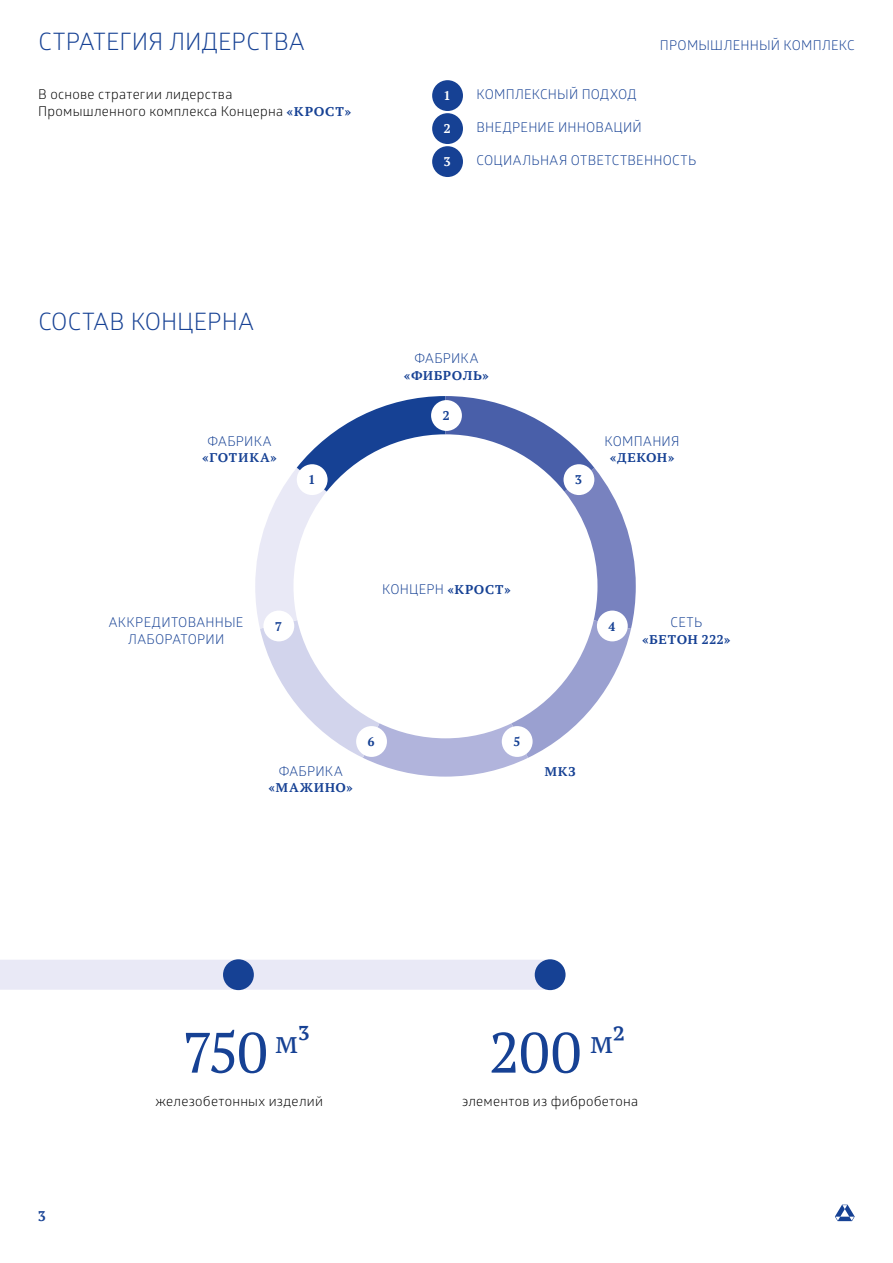
<style>
.page{position:relative;width:893px;height:1263px;background:#fff}
.page>*{position:absolute;margin:0;border:0;box-sizing:border-box;transform-origin:0 0}
.t1{font:60px "PT Astra Serif";letter-spacing:-.01em;color:#164194}
.t2{font:24px "Glober";letter-spacing:.005em;color:#164194}
.t3{font:700 15px "PT Astra Serif";color:#164194}
.t4{font:13.5px/16.5px "Glober";letter-spacing:.015em;color:#164194;text-align:center}
.t5{font:13.5px/16.5px "Glober";letter-spacing:.02em;color:#000}
.t6{font:700 13.5px "PT Astra Serif";letter-spacing:.04em;color:#164194}
.t7{font:700 13.5px "PT Astra Serif";color:#fff}
.s1{font-family:"PT Astra Serif";font-weight:700;color:#164194}
.s2{font-family:"PT Astra Serif";font-weight:700}
</style>
<div class="page">
<svg style="left:835px;top:1205px;width:20px;height:16px"></svg>
<svg style="left:255px;top:396px;width:381px;height:381px"></svg>
<div style="left:0;top:960px;width:550px;height:30px;background:#e9e9f6"></div>
<div style="left:223px;top:959px;width:31px;height:31px;background:#164194;border-radius:50%"></div>
<div style="left:535px;top:959px;width:31px;height:31px;background:#164194;border-radius:50%"></div>
<div style="left:431px;top:400px;width:31px;height:31px;background:#fff;border-radius:50%"></div>
<div style="left:563px;top:464px;width:31px;height:31px;background:#fff;border-radius:50%"></div>
<div style="left:502px;top:726px;width:31px;height:31px;background:#fff;border-radius:50%"></div>
<div style="left:297px;top:464px;width:31px;height:31px;background:#fff;border-radius:50%"></div>
<div style="left:263px;top:611px;width:31px;height:30px;background:#fff;border-radius:50%"></div>
<div style="left:597px;top:611px;width:31px;height:30px;background:#fff;border-radius:50%"></div>
<div style="left:356px;top:726px;width:31px;height:31px;background:#fff;border-radius:50%"></div>
<div style="left:432px;top:80px;width:31px;height:31px;background:#164194;border-radius:50%"></div>
<div style="left:432px;top:113px;width:31px;height:31px;background:#164194;border-radius:50%"></div>
<div style="left:432px;top:146px;width:31px;height:31px;background:#164194;border-radius:50%"></div>
<h2 class="t2" style="left:38px;top:24px;width:268px">СТРАТЕГИЯ ЛИДЕРСТВА</h2>
<p class="t4" style="left:660px;top:36px;width:196px">ПРОМЫШЛЕННЫЙ КОМПЛЕКС</p>
<p class="t5" style="left:38px;top:85px;width:314px">В основе стратегии лидерства<br>Промышленного комплекса Концерна <span class="s1">«КРОСТ»</span></p>
<p class="t7" style="left:444px;top:87px;width:8px">1</p>
<p class="t4" style="left:477px;top:85px;width:161px">КОМПЛЕКСНЫЙ ПОДХОД</p>
<p class="t7" style="left:444px;top:120px;width:8px">2</p>
<p class="t4" style="left:477px;top:118px;width:167px">ВНЕДРЕНИЕ ИННОВАЦИЙ</p>
<p class="t7" style="left:444px;top:153px;width:8px">3</p>
<p class="t4" style="left:477px;top:151px;width:221px">СОЦИАЛЬНАЯ ОТВЕТСТВЕННОСТЬ</p>
<h2 class="t2" style="left:38px;top:305px;width:217px">СОСТАВ КОНЦЕРНА</h2>
<p class="t4" style="left:207px;top:432px;width:66px">ФАБРИКА</p>
<p class="t6" style="left:202px;top:449px;width:77px">«ГОТИКА»</p>
<p class="t6" style="left:308px;top:471px;width:8px">1</p>
<p class="t4" style="left:414px;top:349px;width:66px">ФАБРИКА</p>
<p class="t6" style="left:404px;top:367px;width:87px">«ФИБРОЛЬ»</p>
<p class="t6" style="left:443px;top:407px;width:8px">2</p>
<p class="t4" style="left:382px;top:580px;width:130px">КОНЦЕРН <span class="s2">«КРОСТ»</span></p>
<p class="t6" style="left:575px;top:471px;width:8px">3</p>
<p class="t4" style="left:605px;top:432px;width:76px">КОМПАНИЯ</p>
<p class="t6" style="left:610px;top:449px;width:66px">«ДЕКОН»</p>
<p class="t4" style="left:109px;top:613px;width:136px">АККРЕДИТОВАННЫЕ<br>ЛАБОРАТОРИИ</p>
<p class="t6" style="left:275px;top:618px;width:8px">7</p>
<p class="t6" style="left:608px;top:618px;width:8px">4</p>
<p class="t4" style="left:670px;top:613px;width:33px">СЕТЬ</p>
<p class="t6" style="left:642px;top:631px;width:90px">«БЕТОН 222»</p>
<p class="t4" style="left:279px;top:762px;width:66px">ФАБРИКА</p>
<p class="t6" style="left:268px;top:779px;width:86px">«МАЖИНО»</p>
<p class="t6" style="left:368px;top:733px;width:8px">6</p>
<p class="t6" style="left:513px;top:733px;width:8px">5</p>
<p class="t6" style="left:545px;top:763px;width:33px">МКЗ</p>
<p class="t3" style="left:38px;top:1207px;width:9px">3</p>
<h1 class="t1" style="left:182px;top:1016px;width:129px">750 <sup>м</sup><sup>3</sup></h1>
<h1 class="t1" style="left:489px;top:1016px;width:137px">200 <sup>м²</sup></h1>
<p class="t5" style="left:155px;top:1092px;width:169px">железобетонных изделий</p>
<p class="t5" style="left:462px;top:1092px;width:178px">элементов из фибробетона</p>
</div>
